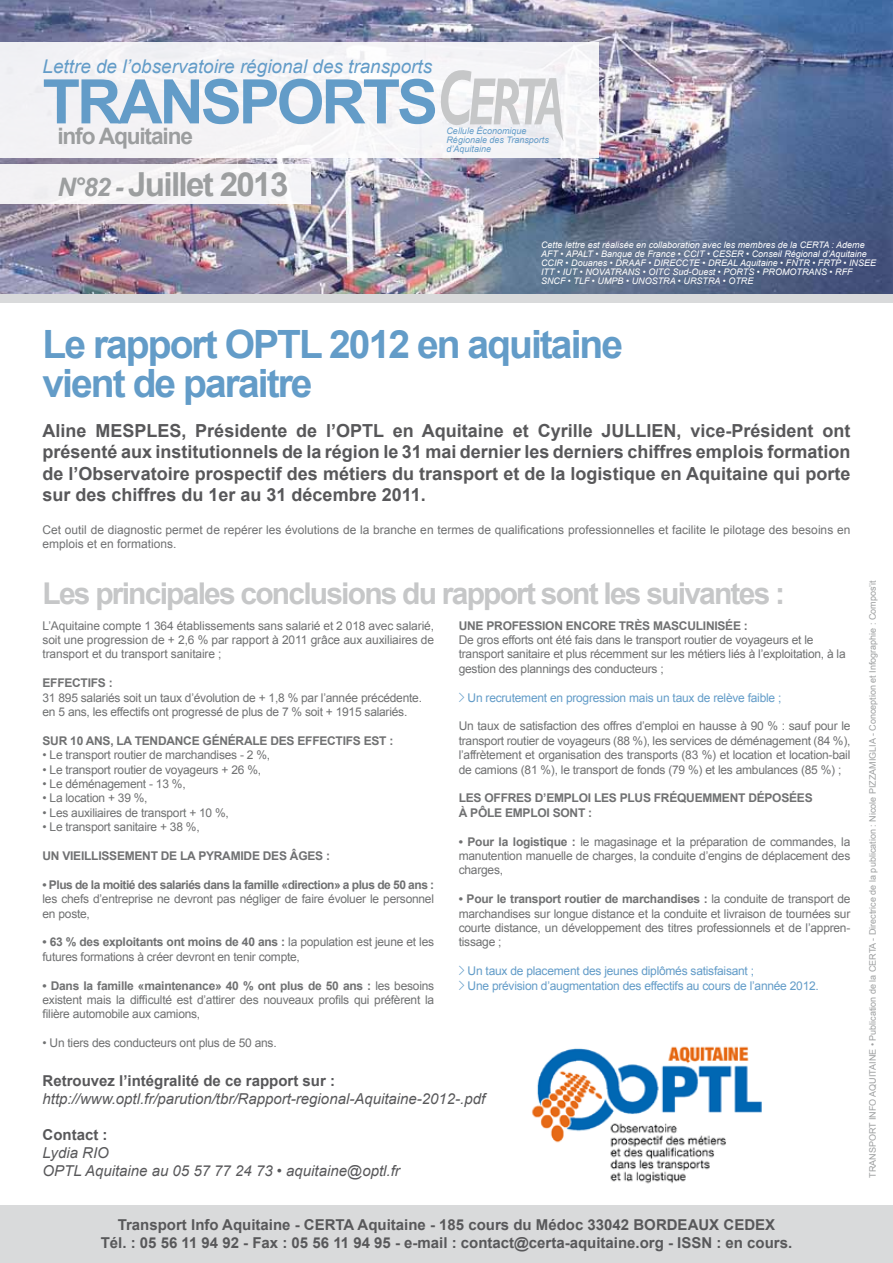
<style>
.page{position:relative;width:893px;height:1263px;background:#fff}
.page>*{position:absolute;margin:0;border:0;box-sizing:border-box;transform-origin:0 0}
.t1{font:700 61.5px "Arial";letter-spacing:-.05em;color:#639cc8}
.t2{font:700 39px/39px "Arial";letter-spacing:-.05em;color:#639cc8}
.t3{font:700 33.15px "Arial";letter-spacing:-.05em;color:#9c9e9f}
.t4{font:700 30px "Arial";letter-spacing:-.06em;color:#c6c7c8}
.t5{font:700 22.65px "Arial";letter-spacing:-.05em;color:#9c9e9f}
.t6{font:italic 18.9px "Arial";color:#639cc8}
.t7{font:700 18px/21.6px "Arial";color:#58585a;text-align:justify}
.t8{font:700 15px/18px "Arial";color:#58585a;text-align:center}
.t9{font:italic 15px/18px "Arial";color:#58585a}
.t10{font:12px/14.4px "Arial";letter-spacing:-.02em;color:#707172;text-align:justify}
.t11{font:700 12px "Arial";letter-spacing:-.02em;color:#707172}
.t12{font:12px/14.4px "Arial";letter-spacing:-.02em;color:#639cc8}
.t13{font:12px/14.4px "Arial";color:#707172}
.t14{font:700 12px "Arial";letter-spacing:-.04em;color:#707172}
.t15{font:italic 9px/9px "Arial";color:#fff}
.t16{font:9px "Arial";color:#9c9e9f}
.t17{font:italic 9px/9px "Arial";color:#639cc8}
.s1{font-style:italic;font-size:25.5px}
.s2{font-weight:700}
.s3{font-family:"MS Gothic"}
</style>
<div class="page">
<div style="left:0;top:282px;width:893px;height:21px;background:#d9dadb"></div>
<div style="left:0;top:1205px;width:893px;height:58px;background:#d9dadb"></div>
<img style="left:0;top:0;width:893px;height:293px">
<div style="left:0;top:43px;width:598px;height:115px;background:#f4f3f5"></div>
<div style="left:0;top:165px;width:310px;height:39px;background:#f3f3f5"></div>
<svg style="left:441px;top:70px;width:122px;height:71px"></svg>
<img style="left:532px;top:1046px;width:230px;height:138px">
<h3 class="t6" style="left:43px;top:55px;width:391px">Lettre de l’observatoire régional des transports</h3>
<h1 class="t1" style="left:43px;top:67px;width:397px">TRANSPORTS</h1>
<h3 class="t5" style="left:57px;top:123px;width:137px">info Aquitaine</h3>
<h3 class="t3" style="left:57px;top:165px;width:233px"><span class="s1">N°82 -</span> Juillet 2013</h3>
<p class="t17" style="left:446px;top:126px;width:104px">Cellule Économique<br>Régionale des Transports d’Aquitaine</p>
<p class="t15" style="left:541px;top:240px;width:336px">Cette lettre est réalisée en collaboration avec les membres de la CERTA : Ademe AFT • APALT • Banque de France • CCIT • CESER • Conseil Régional d’Aquitaine CCIR • Douanes • DRAAF • DIRECCTE • DREAL Aquitaine • FNTR • FRTP • INSEE ITT • IUT • NOVATRANS • OITC Sud-Ouest • PORTS • PROMOTRANS • RFF SNCF • TLF • UMPB • UNOSTRA • URSTRA • OTRE</p>
<h2 class="t2" style="left:43px;top:325px;width:582px">Le rapport OPTL 2012 en aquitaine vient de paraitre</h2>
<p class="t7" style="left:43px;top:419px;width:809px">Aline MESPLES, Présidente de l’OPTL en Aquitaine et Cyrille JULLIEN, vice-Président ont présenté aux institutionnels de la région le 31 mai dernier les derniers chiffres emplois formation de l’Observatoire prospectif des métiers du transport et de la logistique en Aquitaine qui porte sur des chiffres du 1er au 31 décembre 2011.</p>
<p class="t13" style="left:43px;top:522px;width:809px">Cet outil de diagnostic permet de repérer les évolutions de la branche en termes de qualifications professionnelles et facilite le pilotage des besoins en emplois et en formations.</p>
<h3 class="t4" style="left:43px;top:577px;width:744px">Les principales conclusions du rapport sont les suivantes :</h3>
<p class="t10" style="left:43px;top:618px;width:393px">L’Aquitaine compte 1 364 établissements sans salarié et 2 018 avec salarié, soit une progression de + 2,6 % par rapport à 2011 grâce aux auxiliaires de transport et du transport sanitaire ;</p>
<p class="t11" style="left:43px;top:676px;width:16px">Effectifs</p>
<p class="t11" style="left:109px;top:676px;width:5px">:</p>
<p class="t10" style="left:43px;top:690px;width:381px">31 895 salariés soit un taux d’évolution de + 1,8 % par l’année précédente. en 5 ans, les effectifs ont progressé de plus de 7 % soit + 1915 salariés.</p>
<p class="t11" style="left:43px;top:734px;width:352px">sur 10 ans, la tendance générale des effectifs est :</p>
<p class="t10" style="left:43px;top:748px;width:229px">• Le transport routier de marchandises - 2 %,</p>
<p class="t10" style="left:43px;top:762px;width:220px">• Le transport routier de voyageurs + 26 %,</p>
<p class="t10" style="left:43px;top:777px;width:145px">• Le déménagement - 13 %,</p>
<p class="t10" style="left:43px;top:791px;width:107px">• La location + 39 %,</p>
<p class="t10" style="left:43px;top:805px;width:188px">• Les auxiliaires de transport + 10 %,</p>
<p class="t10" style="left:43px;top:820px;width:159px">• Le transport sanitaire + 38 %,</p>
<p class="t11" style="left:43px;top:849px;width:36px">un vieillissement</p>
<p class="t11" style="left:161px;top:849px;width:62px">de la pyramide</p>
<p class="t11" style="left:263px;top:849px;width:9px">des</p>
<p class="t11" style="left:290px;top:849px;width:42px">âges :</p>
<p class="t14" style="left:43px;top:878px;width:393px">• Plus de la moitié des salariés dans la famille «direction» a plus de 50 ans :</p>
<p class="t10" style="left:43px;top:892px;width:393px">les chefs d’entreprise ne devront pas négliger de faire évoluer le personnel en poste,</p>
<p class="t10" style="left:43px;top:935px;width:393px"><span class="s2">• 63 % des exploitants ont moins de 40 ans :</span> la population est jeune et les futures formations à créer devront en tenir compte,</p>
<p class="t10" style="left:43px;top:978px;width:393px"><span class="s2">• Dans la famille «maintenance» 40 % ont plus de 50 ans :</span> les besoins existent mais la difficulté est d’attirer des nouveaux profils qui préfèrent la filière automobile aux camions,</p>
<p class="t10" style="left:43px;top:1036px;width:236px">• Un tiers des conducteurs ont plus de 50 ans.</p>
<p class="t11" style="left:459px;top:619px;width:76px">une professio</p>
<p class="t11" style="left:554px;top:619px;width:108px">n encore très masc</p>
<p class="t11" style="left:687px;top:619px;width:62px">ulinisée :</p>
<p class="t10" style="left:459px;top:633px;width:388px;text-align:left">De gros efforts ont été fais dans le transport routier de voyageurs et le transport sanitaire et plus récemment sur les métiers liés à l’exploitation, à la gestion des plannings des conducteurs ;</p>
<p class="t12" style="left:459px;top:690px;width:324px"><span class="s3">&gt;</span> Un recrutement en progression mais un taux de relève faible ;</p>
<p class="t10" style="left:459px;top:719px;width:393px">Un taux de satisfaction des offres d’emploi en hausse à 90 % : sauf pour le transport routier de voyageurs (88 %), les services de déménagement (84 %), l’affrètement et organisation des transports (83 %) et location et location-bail de camions (81 %), le transport de fonds (79 %) et les ambulances (85 %) ;</p>
<p class="t11" style="left:459px;top:791px;width:104px">Les offres d’emploi</p>
<p class="t11" style="left:594px;top:791px;width:172px">les plus fréquemment déposé</p>
<p class="t11" style="left:797px;top:791px;width:16px">es</p>
<p class="t11" style="left:459px;top:806px;width:55px">à Pôle emploi</p>
<p class="t11" style="left:553px;top:806px;width:9px">sont</p>
<p class="t11" style="left:588px;top:806px;width:5px">:</p>
<p class="t10" style="left:459px;top:834px;width:393px"><span class="s2">• Pour la logistique :</span> le magasinage et la préparation de commandes, la manutention manuelle de charges, la conduite d’engins de déplacement des charges,</p>
<p class="t10" style="left:459px;top:892px;width:393px"><span class="s2">• Pour le transport routier de marchandises :</span> la conduite de transport de marchandises sur longue distance et la conduite et livraison de tournées sur courte distance, un développement des titres professionnels et de l’appren&shy;tissage ;</p>
<p class="t12" style="left:459px;top:964px;width:362px"><span class="s3">&gt;</span> Un taux de placement des jeunes diplômés satisfaisant ;<br><span class="s3">&gt;</span> Une prévision d’augmentation des effectifs au cours de l’année 2012.</p>
<p class="t8" style="left:43px;top:1071px;width:294px">Retrouvez l’intégralité de ce rapport sur :</p>
<p class="t9" style="left:43px;top:1089px;width:444px">http://www.optl.fr/parution/tbr/Rapport-regional-Aquitaine-2012-.pdf</p>
<p class="t8" style="left:43px;top:1125px;width:66px">Contact :</p>
<p class="t9" style="left:43px;top:1143px;width:359px">Lydia RIO<br>OPTL Aquitaine au 05 57 77 24 73 • aquitaine@optl.fr</p>
<p class="t8" style="left:101px;top:1216px;width:693px">Transport Info Aquitaine - CERTA Aquitaine - 185 cours du Médoc 33042 BORDEAUX CEDEX<br>Tél. : 05 56 11 94 92 - Fax : 05 56 11 94 95 - e-mail : contact@certa-aquitaine.org - ISSN : en cours.</p>
<p class="t16" style="left:868px;top:1178px;width:599px;rotate:-90deg">TRANSPORT INFO AQUITAINE • Publication de la CERTA - Directrice de la publication : Nicole PIZZAMIGLIA - Conception et Infographie : Compos’it</p>
</div>
